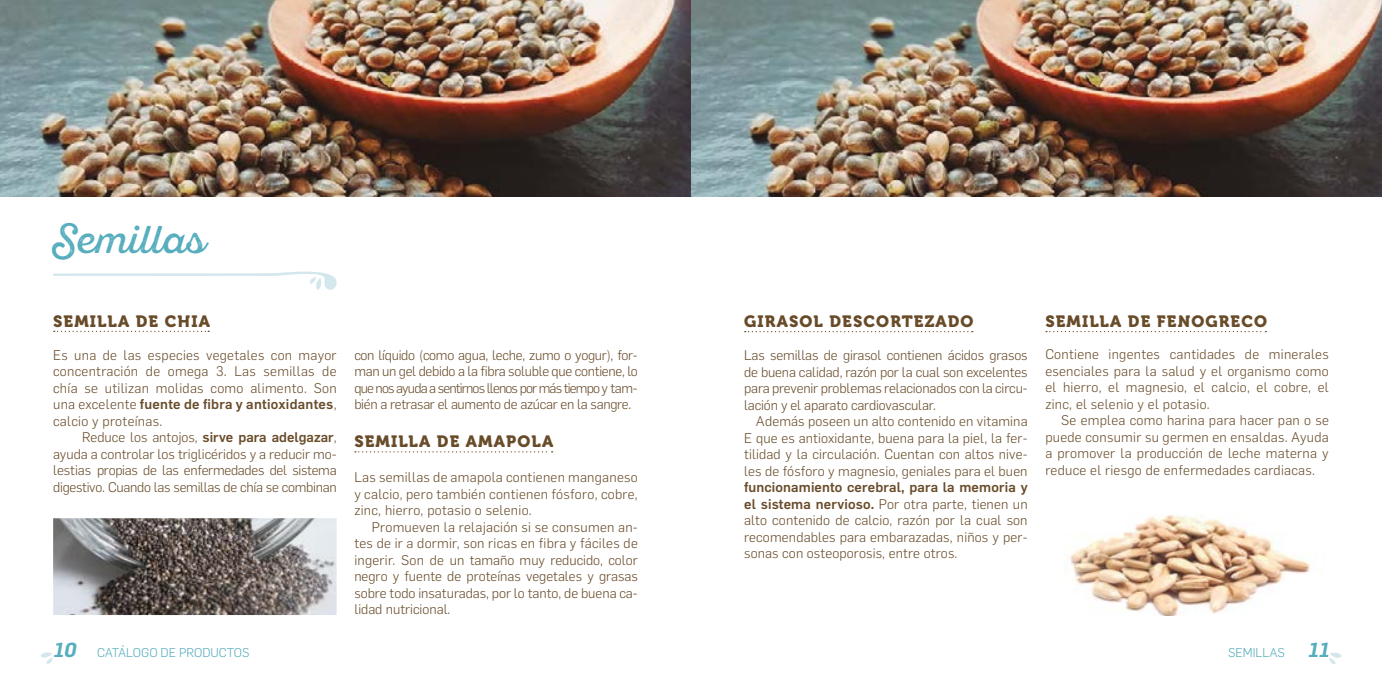
<style>
.page{position:relative;width:1382px;height:691px;background:#fff}
.page>*{position:absolute;margin:0;border:0;box-sizing:border-box;transform-origin:0 0}
.t1{font:38.75px "Sant Elia Rough Alt";color:#55adbd}
.t2{font:16.25px "Museo 900";letter-spacing:.07em;color:#684b29}
.t3{font:300 13.75px/16.5px "Flama";letter-spacing:.01em;color:#684b29;text-align:justify}
.t4{font:300 12.5px "Flama";color:#55adbd}
.s1{font-weight:500}
.s2{font-weight:600;font-style:italic;font-size:20px}
</style>
<div class="page">
<svg style="left:40px;top:652px;width:13px;height:12px"></svg>
<svg style="left:1329px;top:652px;width:13px;height:12px"></svg>
<svg style="left:53px;top:272px;width:284px;height:18px"></svg>
<svg style="left:54px;top:331px;width:155px;height:1px"></svg>
<svg style="left:355px;top:451px;width:198px;height:1px"></svg>
<svg style="left:745px;top:331px;width:228px;height:1px"></svg>
<img style="left:0;top:0;width:1382px;height:197px">
<img style="left:1070px;top:515px;width:241px;height:100px">
<img style="left:53px;top:518px;width:284px;height:97px">
<svg style="left:1046px;top:331px;width:220px;height:1px"></svg>
<h1 class="t1" style="left:53px;top:217px;width:154px">Semillas</h1>
<p class="t2" style="left:53px;top:312px;width:158px">SEMILLA DE CHIA</p>
<p class="t3" style="left:53px;top:346px;width:285px">Es una de las especies vegetales con mayor concentración de omega 3. Las semillas de chía se utilizan molidas como alimento. Son una excelente <span class="s1">fuente de fibra y antioxidantes</span>, calcio y proteínas.</p>
<p class="t3" style="left:53px;top:429px;width:285px;text-indent:29px">Reduce los antojos, <span class="s1">sirve para adelgazar</span>, ayuda a controlar los triglicéridos y a reducir mo&shy;lestias propias de las enfermedades del sistema digestivo. Cuando las semillas de chía se combinan</p>
<p class="t2" style="left:354px;top:433px;width:201px">SEMILLA DE AMAPOLA</p>
<p class="t3" style="left:354px;top:346px;width:285px">con líquido (como agua, leche, zumo o yogur), for&shy;man un gel debido a la fibra soluble que contiene, lo que nos ayuda a sentirnos llenos por más tiempo y tam&shy;bién a retrasar el aumento de azúcar en la sangre.</p>
<p class="t3" style="left:354px;top:468px;width:285px">Las semillas de amapola contienen manganeso y calcio, pero también contienen fósforo, cobre, zinc, hierro, potasio o selenio.</p>
<p class="t3" style="left:354px;top:518px;width:285px;text-indent:17px">Promueven la relajación si se consumen an&shy;tes de ir a dormir, son ricas en fibra y fáciles de ingerir. Son de un tamaño muy reducido, color negro y fuente de proteínas vegetales y grasas sobre todo insaturadas, por lo tanto, de buena ca&shy;lidad nutricional.</p>
<p class="t2" style="left:744px;top:312px;width:231px">GIRASOL DESCORTEZADO</p>
<p class="t3" style="left:744px;top:346px;width:285px">Las semillas de girasol contienen ácidos grasos de buena calidad, razón por la cual son excelentes para prevenir problemas relacionados con la circu&shy;lación y el aparato cardiovascular.</p>
<p class="t3" style="left:744px;top:412px;width:285px;text-indent:12px">Además poseen un alto contenido en vitamina E que es antioxidante, buena para la piel, la fer&shy;tilidad y la circulación. Cuentan con altos nive&shy;les de fósforo y magnesio, geniales para el buen</p>
<p class="t3" style="left:744px;top:478px;width:285px"><span class="s1">funcionamiento cerebral, para la memoria y el sistema nervioso.</span> Por otra parte, tienen un alto contenido de calcio, razón por la cual son recomendables para embarazadas, niños y per&shy;sonas con osteoporosis, entre otros.</p>
<p class="t2" style="left:1045px;top:312px;width:223px">SEMILLA DE FENOGRECO</p>
<p class="t3" style="left:1045px;top:345px;width:285px">Contiene ingentes cantidades de minerales esenciales para la salud y el organismo como el hierro, el magnesio, el calcio, el cobre, el zinc, el selenio y el potasio.</p>
<p class="t3" style="left:1045px;top:411px;width:285px;text-indent:16px">Se emplea como harina para hacer pan o se puede consumir su germen en ensaldas. Ayuda a promover la producción de leche materna y reduce el riesgo de enfermedades cardiacas.</p>
<p class="t4" style="left:53px;top:644px;width:198px"><span class="s2">10</span> CATÁLOGO DE PRODUCTOS</p>
<p class="t4" style="left:1228px;top:644px;width:107px">SEMILLAS <span class="s2">11</span></p>
</div>
